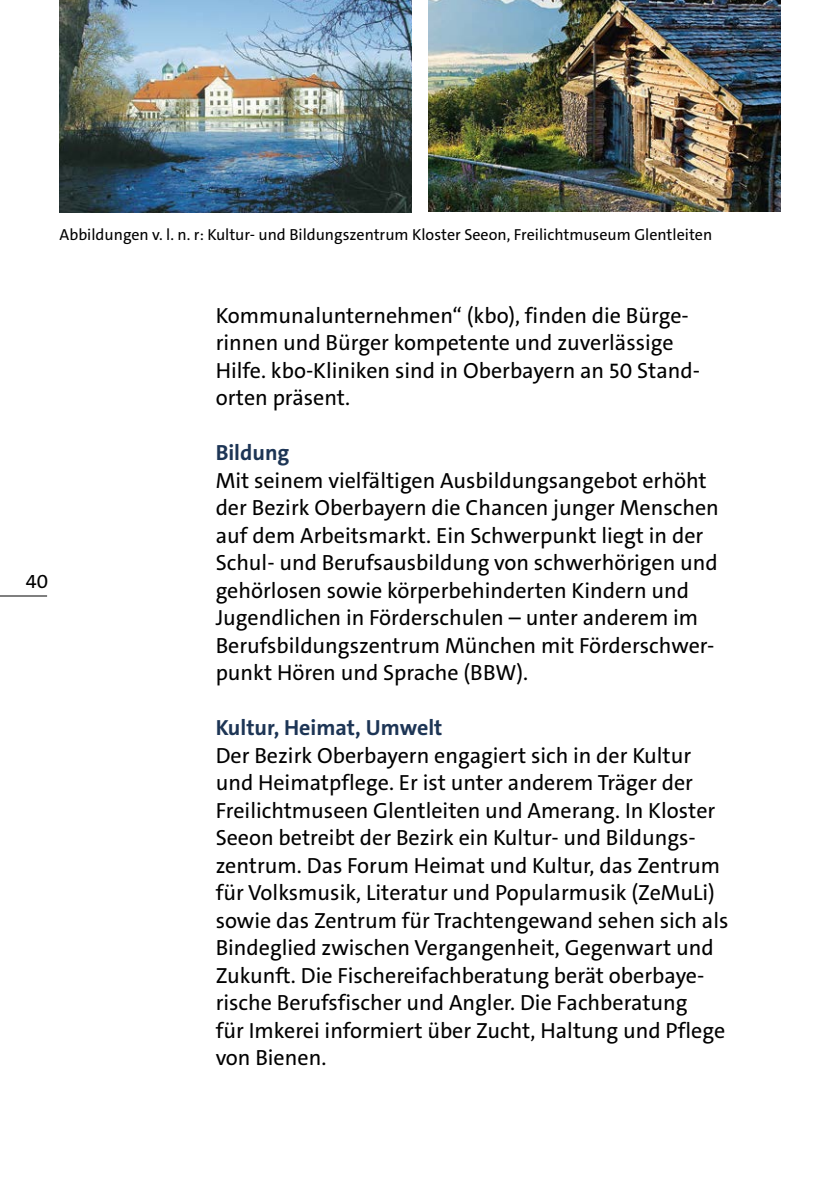
<style>
.page{position:relative;width:840px;height:1191px;background:#fff}
.page>*{position:absolute;margin:0;border:0;box-sizing:border-box;transform-origin:0 0}
.P_p_-_Lauftext{font:22px/27.6px "The Sans C5";color:#000}
.P_p_-_Lauftext_Abstand_danach{font:22px/27.6px "The Sans C5";color:#000}
.H2_H2_-_Subhead_Lauftext_klein{font:700 22px "The Sans C5";color:#1d3555}
.t1{font:20px "The Sans C5";color:#000}
.P_p_-_BU{font:16px "The Sans C5";color:#000}
</style>
<div class="page">
<img style="left:428px;top:0;width:352px;height:212px">
<img style="left:60px;top:0;width:351px;height:212px">
<hr style="left:0;top:595px;width:47px;height:1px;background:#000">
<p class="P_p_-_BU" style="left:60px;top:224px;width:654px">Abbildungen v. l. n. r: Kultur- und Bildungszentrum Kloster Seeon, Freilichtmuseum Glentleiten</p>
<p class="t1" style="left:26px;top:568px;width:24px">40</p>
<p class="P_p_-_Lauftext_Abstand_danach" style="left:215px;top:301px;width:483px">Kommunalunternehmen“ (kbo), finden die Bürge&shy;rinnen und Bürger kompetente und zuverlässige Hilfe. kbo-Kliniken sind in Oberbayern an 50 Stand&shy;orten präsent.</p>
<h2 class="H2_H2_-_Subhead_Lauftext_klein" style="left:215px;top:438px;width:75px">Bildung</h2>
<p class="P_p_-_Lauftext_Abstand_danach" style="left:215px;top:466px;width:504px">Mit seinem vielfältigen Ausbildungsangebot erhöht der Bezirk Oberbayern die Chancen junger Menschen auf dem Arbeitsmarkt. Ein Schwerpunkt liegt in der Schul- und Berufsausbildung von schwerhörigen und gehörlosen sowie körperbehinderten Kindern und Jugendlichen in Förderschulen – unter anderem im Berufsbildungszentrum München mit Förderschwer&shy;punkt Hören und Sprache (BBW).</p>
<h2 class="H2_H2_-_Subhead_Lauftext_klein" style="left:215px;top:713px;width:228px">Kultur, Heimat, Umwelt</h2>
<p class="P_p_-_Lauftext" style="left:215px;top:741px;width:514px">Der Bezirk Oberbayern engagiert sich in der Kultur und Heimatpflege. Er ist unter anderem Träger der Freilichtmuseen Glentleiten und Amerang. In Kloster Seeon betreibt der Bezirk ein Kultur- und Bildungs&shy;zentrum. Das Forum Heimat und Kultur, das Zentrum für Volksmusik, Literatur und Popularmusik (ZeMuLi) sowie das Zentrum für Trachtengewand sehen sich als Bindeglied zwischen Vergangenheit, Gegenwart und Zukunft. Die Fischereifachberatung berät oberbaye&shy;rische Berufsfischer und Angler. Die Fachberatung<br>für Imkerei informiert über Zucht, Haltung und Pflege von Bienen.</p>
</div>
